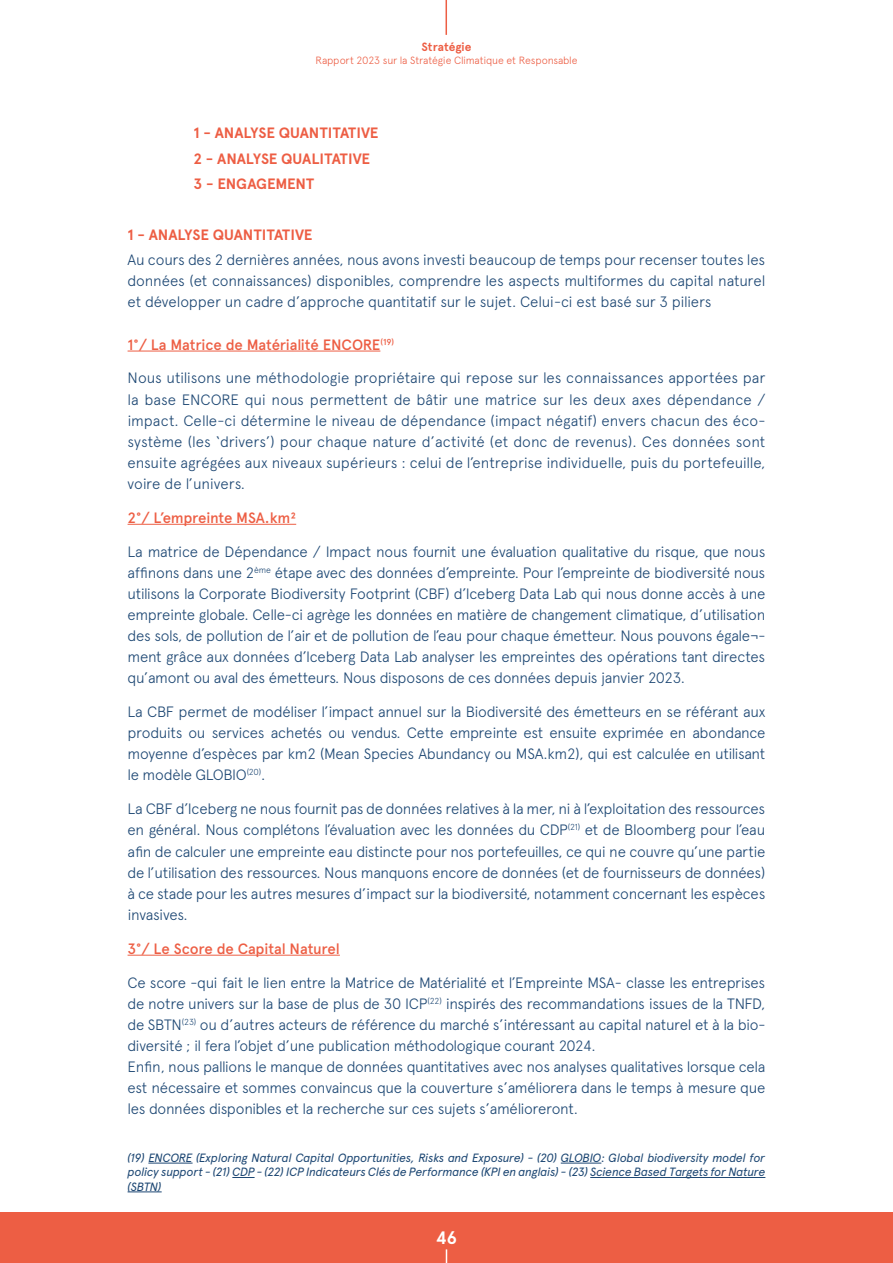
<style>
.page{position:relative;width:893px;height:1263px;background:#fff}
.page>*{position:absolute;margin:0;border:0;box-sizing:border-box;transform-origin:0 0}
.t1{font:700 18px "Apercu";color:#fff}
.t2{font:300 15px/21.1px "Apercu";letter-spacing:-.02em;color:#1e4874;text-align:justify}
.t3{font:500 15px "Apercu";letter-spacing:-.01em;color:#ed5e44}
.t4{font:700 15px "Apercu";letter-spacing:-.005em;color:#ed5e44}
.t5{font:italic 12px/14.4px "Apercu";letter-spacing:-.02em;color:#1e4874;text-align:justify}
.t6{font:700 12px "Apercu";letter-spacing:.005em;color:#ed5e44}
.t7{font:300 10.5px "Apercu";letter-spacing:-.015em;color:#ed5e44}
</style>
<div class="page">
<div style="left:0;top:1212px;width:893px;height:51px;background:#ed5e44"></div>
<svg style="left:446px;top:1249px;width:1px;height:14px"></svg>
<hr style="left:445px;top:0;width:2px;height:35px;background:#ed5e44">
<hr style="left:128px;top:351px;width:252px;height:1px;background:#ed5e44">
<hr style="left:128px;top:524px;width:168px;height:1px;background:#ed5e44">
<hr style="left:128px;top:955px;width:212px;height:1px;background:#ed5e44">
<hr style="left:148px;top:1163px;width:45px;height:1px;background:#1e4874">
<hr style="left:561px;top:1163px;width:40px;height:1px;background:#1e4874">
<svg style="left:232px;top:1177px;width:23px;height:1px"></svg>
<hr style="left:590px;top:1177px;width:175px;height:1px;background:#1e4874">
<hr style="left:128px;top:1191px;width:34px;height:1px;background:#1e4874">
<p class="t6" style="left:421px;top:40px;width:52px">Stratégie</p>
<p class="t7" style="left:315px;top:54px;width:263px">Rapport 2023 sur la Stratégie Climatique et Responsable</p>
<p class="t4" style="left:194px;top:124px;width:186px">1 - ANALYSE QUANTITATIVE</p>
<p class="t4" style="left:194px;top:149px;width:178px">2 - ANALYSE QUALITATIVE</p>
<p class="t4" style="left:194px;top:175px;width:122px">3 - ENGAGEMENT</p>
<p class="t4" style="left:128px;top:225px;width:186px">1 - ANALYSE QUANTITATIVE</p>
<p class="t2" style="left:128px;top:249px;width:639px">Au cours des 2 dernières années, nous avons investi beaucoup de temps pour recenser toutes les données (et connaissances) disponibles, comprendre les aspects multiformes du capital naturel et développer un cadre d’approche quantitatif sur le sujet. Celui-ci est basé sur 3 piliers</p>
<p class="t3" style="left:128px;top:335px;width:268px">1°/ La Matrice de Matérialité ENCORE<sup>(19)</sup></p>
<p class="t2" style="left:128px;top:367px;width:639px">Nous utilisons une méthodologie propriétaire qui repose sur les connaissances apportées par la base ENCORE qui nous permettent de bâtir une matrice sur les deux axes dépendance / impact. Celle-ci détermine le niveau de dépendance (impact négatif) envers chacun des éco&shy;système (les ‘drivers’) pour chaque nature d’activité (et donc de revenus). Ces données sont ensuite agrégées aux niveaux supérieurs : celui de l’entreprise individuelle, puis du portefeuille, voire de l’univers.</p>
<p class="t3" style="left:128px;top:508px;width:170px">2°/ L’empreinte MSA.km²</p>
<p class="t2" style="left:128px;top:541px;width:639px">La matrice de Dépendance / Impact nous fournit une évaluation qualitative du risque, que nous affinons dans une 2<sup>ème</sup> étape avec des données d’empreinte. Pour l’empreinte de biodiversité nous utilisons la Corporate Biodiversity Footprint (CBF) d’Iceberg Data Lab qui nous donne accès à une empreinte globale. Celle-ci agrège les données en matière de changement climatique, d’utilisation des sols, de pollution de l’air et de pollution de l’eau pour chaque émetteur. Nous pouvons égale¬- ment grâce aux données d’Iceberg Data Lab analyser les empreintes des opérations tant directes qu’amont ou aval des émetteurs. Nous disposons de ces données depuis janvier 2023.</p>
<p class="t2" style="left:128px;top:701px;width:639px">La CBF permet de modéliser l’impact annuel sur la Biodiversité des émetteurs en se référant aux produits ou services achetés ou vendus. Cette empreinte est ensuite exprimée en abondance moyenne d’espèces par km2 (Mean Species Abundancy ou MSA.km2), qui est calculée en utilisant le modèle GLOBIO<sup>(20)</sup>.</p>
<p class="t2" style="left:128px;top:798px;width:639px">La CBF d’Iceberg ne nous fournit pas de données relatives à la mer, ni à l’exploitation des ressources en général. Nous complétons l’évaluation avec les données du CDP<sup>(21)</sup> et de Bloomberg pour l’eau afin de calculer une empreinte eau distincte pour nos portefeuilles, ce qui ne couvre qu’une partie de l’utilisation des ressources. Nous manquons encore de données (et de fournisseurs de données) à ce stade pour les autres mesures d’impact sur la biodiversité, notamment concernant les espèces invasives.</p>
<p class="t3" style="left:128px;top:939px;width:214px">3°/ Le Score de Capital Naturel</p>
<p class="t2" style="left:128px;top:971px;width:639px">Ce score -qui fait le lien entre la Matrice de Matérialité et l’Empreinte MSA- classe les entreprises de notre univers sur la base de plus de 30 ICP<sup>(22)</sup> inspirés des recommandations issues de la TNFD, de SBTN<sup>(23)</sup> ou d’autres acteurs de référence du marché s’intéressant au capital naturel et à la bio&shy;diversité ; il fera l’objet d’une publication méthodologique courant 2024.</p>
<p class="t2" style="left:128px;top:1056px;width:639px">Enfin, nous pallions le manque de données quantitatives avec nos analyses qualitatives lorsque cela est nécessaire et sommes convaincus que la couverture s’améliorera dans le temps à mesure que les données disponibles et la recherche sur ces sujets s’amélioreront.</p>
<p class="t5" style="left:128px;top:1150px;width:639px">(19) ENCORE (Exploring Natural Capital Opportunities, Risks and Exposure) - (20) GLOBIO: Global biodiversity model for policy support - (21) CDP - (22) ICP Indicateurs Clés de Performance (KPI en anglais) - (23) Science Based Targets for Nature (SBTN)</p>
<p class="t1" style="left:436px;top:1227px;width:23px">46</p>
</div>
